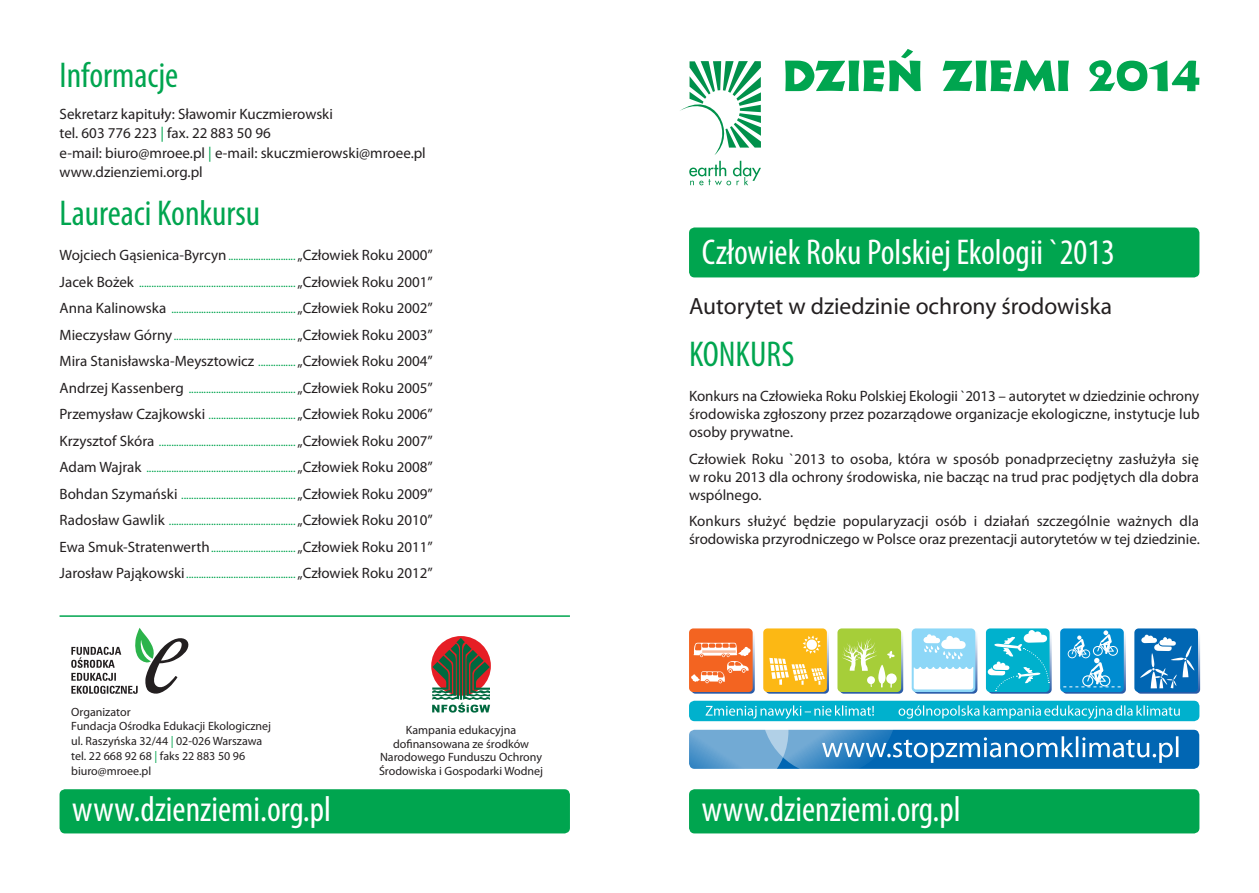
<style>
.page{position:relative;width:1259px;height:893px;background:#fff}
.page>*{position:absolute;margin:0;border:0;box-sizing:border-box;transform-origin:0 0}
.t1{font:condensed 36px "Myriad Pro";color:#fff}
.t2{font:condensed 36px "Myriad Pro";color:#00a54f}
.t3{font:23.55px "Myriad Pro";color:#231f20}
.t4{font:15px/18px "Myriad Pro";color:#231f20}
.t5{font:12px "Myriad Pro";color:#00a54f}
.t6{font:12px/14.7px "Myriad Pro";color:#231f20;text-align:center}
.s1{color:#00a54f}
.s2{font-size:12px;color:#00a54f}
.s3{font-size:15px;color:#231f20}
</style>
<div class="page">
<div style="left:689px;top:227px;width:510px;height:50px;background:#00a54f;border-radius:6px"></div>
<svg style="left:680px;top:61px;width:81px;height:94px"></svg>
<svg style="left:689px;top:161px;width:72px;height:24px"></svg>
<svg style="left:785px;top:49px;width:414px;height:43px"></svg>
<div style="left:689px;top:730px;width:510px;height:39px;background:#0166b3;border-radius:6px"></div>
<svg style="left:650px;top:661px;width:138px;height:139px"></svg>
<svg style="left:761px;top:640px;width:135px;height:136px"></svg>
<svg style="left:822px;top:736px;width:356px;height:27px"></svg>
<div style="left:689px;top:628px;width:63px;height:64px;background:#f36421;border-radius:4px"></div>
<div style="left:763px;top:628px;width:64px;height:64px;background:#fcb814;border-radius:4px"></div>
<div style="left:837px;top:628px;width:64px;height:64px;background:#a6ce39;border-radius:4px"></div>
<div style="left:911px;top:628px;width:64px;height:64px;background:#8dd7f7;border-radius:4px"></div>
<div style="left:986px;top:628px;width:63px;height:64px;background:#00b1cd;border-radius:4px"></div>
<div style="left:1060px;top:628px;width:63px;height:64px;background:#008cd0;border-radius:4px"></div>
<div style="left:1134px;top:628px;width:64px;height:64px;background:#0166b3;border-radius:4px"></div>
<svg style="left:691px;top:630px;width:509px;height:64px"></svg>
<div style="left:689px;top:701px;width:510px;height:20px;background:#00b1cd;border-radius:6px"></div>
<svg style="left:705px;top:705px;width:474px;height:14px"></svg>
<div style="left:689px;top:789px;width:510px;height:44px;background:#00a54f;border-radius:6px"></div>
<div style="left:60px;top:789px;width:510px;height:44px;background:#00a54f;border-radius:6px"></div>
<svg style="left:432px;top:638px;width:58px;height:75px"></svg>
<svg style="left:71px;top:628px;width:118px;height:66px"></svg>
<hr style="left:60px;top:615px;width:510px;height:2px;background:#00a54f">
<h1 class="t2" style="left:60px;top:53px;width:120px">Informacje</h1>
<p class="t4" style="left:60px;top:104px;width:368px;line-height:19.5px">Sekretarz kapituły: Sławomir Kuczmierowski<br>tel. 603 776 223 <span class="s1">|</span> fax. 22 883 50 96<br>e-mail: biuro@mroee.pl <span class="s1">|</span> e-mail: skuczmierowski@mroee.pl www.dzienziemi.org.pl</p>
<h1 class="t2" style="left:60px;top:191px;width:202px">Laureaci Konkursu</h1>
<p class="t4" style="left:60px;top:246px;width:375px">Wojciech Gąsienica-Byrcyn <span class="s2">...........................</span> „Człowiek Roku 2000”</p>
<p class="t5" style="left:60px;top:275px;width:375px"><span class="s3">Jacek Bożek</span> ...............................................................<span class="s3">„Człowiek Roku 2001”</span></p>
<p class="t5" style="left:60px;top:302px;width:375px"><span class="s3">Anna Kalinowska</span> .................................................. <span class="s3">„Człowiek Roku 2002”</span></p>
<p class="t5" style="left:60px;top:328px;width:375px"><span class="s3">Mieczysław Górny</span>.................................................<span class="s3">„Człowiek Roku 2003”</span></p>
<p class="t4" style="left:60px;top:352px;width:375px">Mira Stanisławska-Meysztowicz <span class="s2">...............</span> „Człowiek Roku 2004”</p>
<p class="t5" style="left:60px;top:381px;width:375px"><span class="s3">Andrzej Kassenberg</span> ........................................... <span class="s3">„Człowiek Roku 2005”</span></p>
<p class="t4" style="left:60px;top:405px;width:375px">Przemysław Czajkowski <span class="s2">...................................</span> „Człowiek Roku 2006”</p>
<p class="t5" style="left:60px;top:434px;width:375px"><span class="s3">Krzysztof Skóra</span> ....................................................... <span class="s3">„Człowiek Roku 2007”</span></p>
<p class="t5" style="left:60px;top:461px;width:375px"><span class="s3">Adam Wajrak</span> ............................................................ <span class="s3">„Człowiek Roku 2008”</span></p>
<p class="t5" style="left:60px;top:487px;width:375px"><span class="s3">Bohdan Szymański</span> .............................................. <span class="s3">„Człowiek Roku 2009”</span></p>
<p class="t5" style="left:60px;top:514px;width:375px"><span class="s3">Radosław Gawlik</span> ...................................................<span class="s3">„Człowiek Roku 2010”</span></p>
<p class="t4" style="left:60px;top:537px;width:375px">Ewa Smuk-Stratenwerth<span class="s2">..................................</span> „Człowiek Roku 2011”</p>
<p class="t5" style="left:60px;top:567px;width:375px"><span class="s3">Jarosław Pająkowski</span>............................................<span class="s3">„Człowiek Roku 2012”</span></p>
<p class="t6" style="left:71px;top:704px;width:201px;text-align:left">Organizator<br>Fundacja Ośrodka Edukacji Ekologicznej ul. Raszyńska 32/44 <span class="s1">|</span> 02-026 Warszawa tel. 22 668 92 68 <span class="s1">|</span> faks 22 883 50 96 biuro@mroee.pl</p>
<p class="t6" style="left:379px;top:723px;width:166px;line-height:13.5px">Kampania edukacyjna dofinansowana ze środków<br>Narodowego Funduszu Ochrony<br>Środowiska i Gospodarki Wodnej</p>
<h1 class="t1" style="left:702px;top:230px;width:415px">Człowiek Roku Polskiej Ekologii `2013</h1>
<h2 class="t3" style="left:689px;top:292px;width:425px">Autorytet w dziedzinie ochrony środowiska</h2>
<h1 class="t2" style="left:689px;top:333px;width:107px">KONKURS</h1>
<p class="t4" style="left:689px;top:387px;width:512px;text-align:justify">Konkurs na Człowieka Roku Polskiej Ekologii `2013 – autorytet w dziedzinie ochrony środowiska zgłoszony przez pozarządowe organizacje ekologiczne, instytucje lub osoby prywatne.</p>
<p class="t4" style="left:689px;top:450px;width:511px;text-align:justify">Człowiek Roku `2013 to osoba, która w sposób ponadprzeciętny zasłużyła się w roku 2013 dla ochrony środowiska, nie bacząc na trud prac podjętych dla dobra wspólnego.</p>
<p class="t4" style="left:689px;top:512px;width:512px">Konkurs służyć będzie popularyzacji osób i działań szczególnie ważnych dla środowiska przyrodniczego w Polsce oraz prezentacji autorytetów w tej dziedzinie.</p>
<h1 class="t1" style="left:72px;top:787px;width:260px">www.dzienziemi.org.pl</h1>
<h1 class="t1" style="left:702px;top:787px;width:260px">www.dzienziemi.org.pl</h1>
</div>
